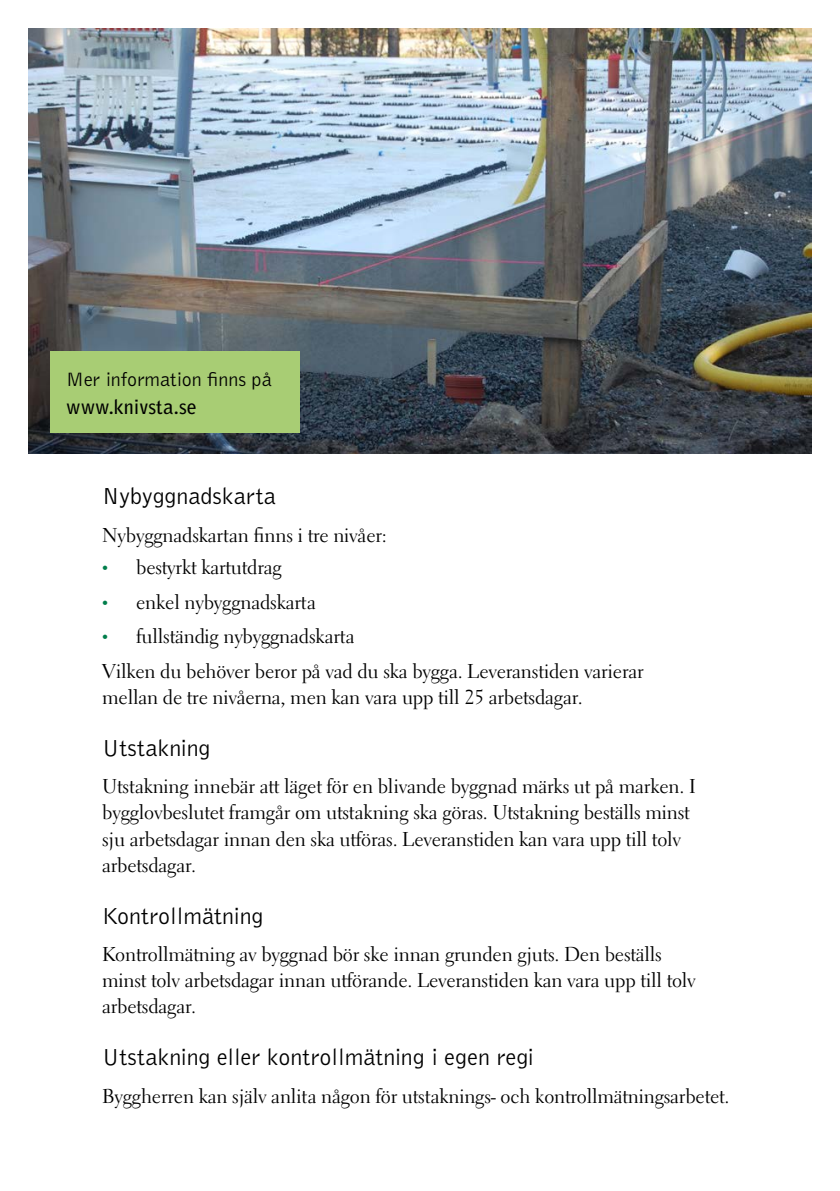
<style>
.page{position:relative;width:840px;height:1191px;background:#fff}
.page>*{position:absolute;margin:0;border:0;box-sizing:border-box;transform-origin:0 0}
.t1{font:300 24px "Bell Gothic";color:#000}
.t2{font:20px/26px "Electra LH";letter-spacing:-.01em;color:#000}
.t3{font:300 20px "Bell Gothic";color:#000}
.t4{font:700 20px "Bell Gothic";color:#000}
.s1{font-size:12px;color:#007e4b}
</style>
<div class="page">
<img style="left:28px;top:28px;width:783px;height:426px">
<div style="left:50px;top:351px;width:249px;height:82px;background:#a8cd74"></div>
<p class="t3" style="left:66px;top:369px;width:207px">Mer information finns på</p>
<p class="t4" style="left:66px;top:395px;width:132px">www.knivsta.se</p>
<p class="t1" style="left:102px;top:483px;width:175px">Nybyggnadskarta</p>
<p class="t2" style="left:102px;top:522px;width:286px">Nybyggnadskartan finns i tre nivåer:</p>
<p class="t2" style="left:102px;top:554px;width:181px"><span class="s1">•</span> bestyrkt kartutdrag</p>
<p class="t2" style="left:102px;top:589px;width:215px"><span class="s1">•</span> enkel nybyggnadskarta</p>
<p class="t2" style="left:102px;top:619px;width:543px;line-height:34.4px"><span class="s1">•</span> fullständig nybyggnadskarta<br>Vilken du behöver beror på vad du ska bygga. Leveranstiden varierar</p>
<p class="t2" style="left:102px;top:684px;width:481px">mellan de tre nivåerna, men kan vara upp till 25 arbetsdagar.</p>
<p class="t1" style="left:102px;top:735px;width:110px">Utstakning</p>
<p class="t2" style="left:102px;top:773px;width:594px">Utstakning innebär att läget för en blivande byggnad märks ut på marken. I bygglovbeslutet framgår om utstakning ska göras. Utstakning beställs minst sju arbetsdagar innan den ska utföras. Leveranstiden kan vara upp till tolv arbetsdagar.</p>
<p class="t1" style="left:102px;top:903px;width:163px">Kontrollmätning</p>
<p class="t2" style="left:102px;top:941px;width:594px">Kontrollmätning av byggnad bör ske innan grunden gjuts. Den beställs minst tolv arbetsdagar innan utförande. Leveranstiden kan vara upp till tolv arbetsdagar.</p>
<p class="t1" style="left:102px;top:1044px;width:433px">Utstakning eller kontrollmätning i egen regi</p>
<p class="t2" style="left:102px;top:1082px;width:628px">Byggherren kan själv anlita någon för utstaknings- och kontrollmätningsarbetet.</p>
</div>
